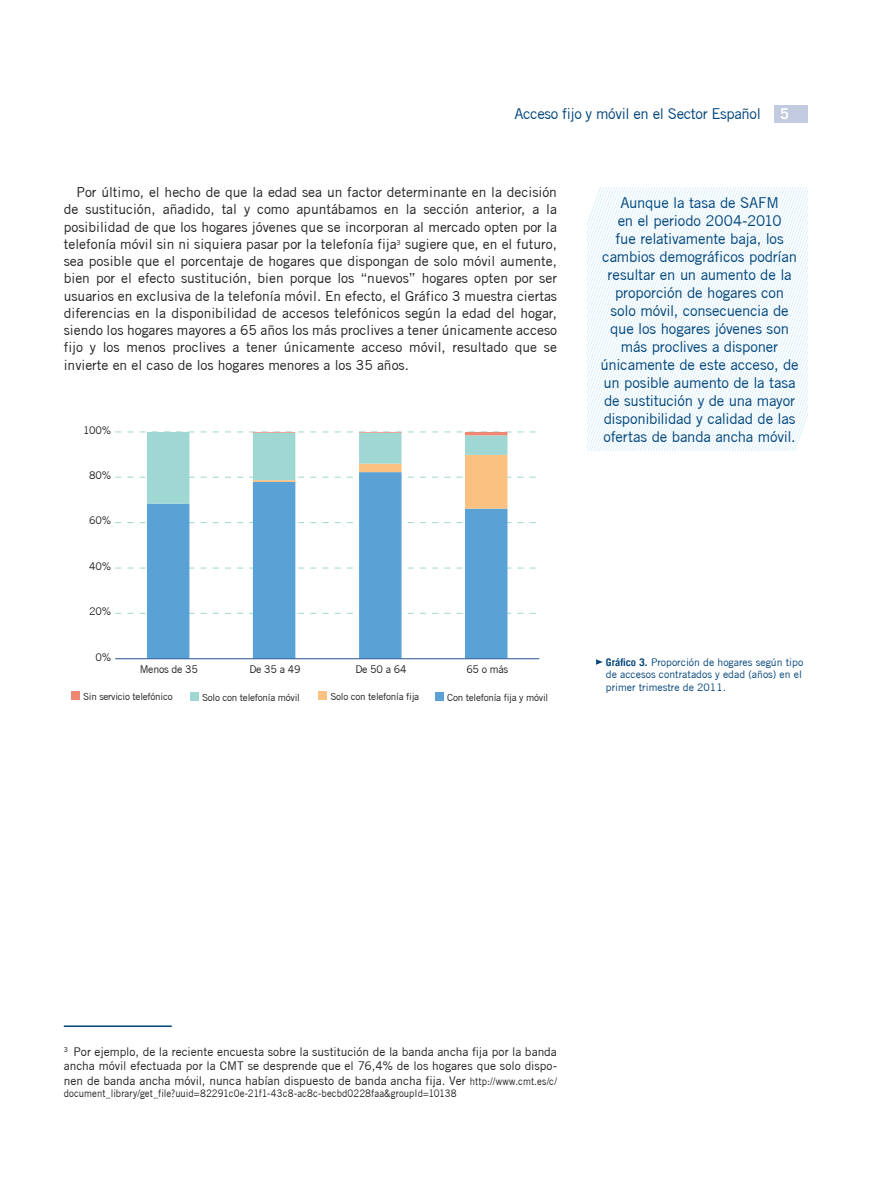
<style>
.page{position:relative;width:893px;height:1191px;background:#fff}
.page>*{position:absolute;margin:0;border:0;box-sizing:border-box;transform-origin:0 0}
.Nota_Destacado{font:15px/18px "Trade Gothic";letter-spacing:-.015em;color:#00447b;text-align:center}
.t1{font:700 15px "Trade Gothic LT";color:#fff}
.Parrafo_Normal{font:13.8px/17.2px "Trade Gothic";color:#231f20;text-align:justify}
.Pie-de-pagina-Texto{font:12px/14.4px "Trade Gothic";letter-spacing:-.005em;color:#231f20;text-align:justify}
.t2{font:10.65px "Trade Gothic";letter-spacing:-.025em;color:#231f20}
.t3{font:10.5px/12.6px "Trade Gothic";color:#00447b;text-align:justify}
.Pie-de-pagina-Texto-2{font:10.5px "Trade Gothic";letter-spacing:.005em;color:#231f20;scale:.91 1}
.t4{font:9.9px "Trade Gothic";letter-spacing:-.025em;color:#231f20}
.s1{font-family:"Trade Gothic LT";font-weight:700}
.s2{font-size:10.5px}
</style>
<div class="page">
<div style="left:774px;top:105px;width:33px;height:17px;background:#c2cbdf"></div>
<svg style="left:587px;top:187px;width:220px;height:263px"></svg>
<hr style="left:64px;top:1025px;width:108px;height:2px;background:#00447b">
<svg style="left:115px;top:613px;width:421px;height:1px"></svg>
<svg style="left:115px;top:568px;width:421px;height:1px"></svg>
<svg style="left:115px;top:522px;width:421px;height:1px"></svg>
<svg style="left:147px;top:508px;width:360px;height:150px"></svg>
<svg style="left:115px;top:432px;width:421px;height:76px"></svg>
<hr style="left:253px;top:432px;width:42px;height:1px;background:#ee8873">
<hr style="left:359px;top:432px;width:43px;height:1px;background:#ee8873">
<hr style="left:465px;top:432px;width:42px;height:3px;background:#ee8873">
<hr style="left:115px;top:658px;width:424px;height:1px;background:#3a6498">
<div style="left:71px;top:691px;width:9px;height:9px;background:#ee8873"></div>
<div style="left:190px;top:692px;width:9px;height:9px;background:#9fd8d2"></div>
<div style="left:319px;top:691px;width:8px;height:9px;background:#fbc180"></div>
<div style="left:435px;top:692px;width:9px;height:9px;background:#5aa1d6"></div>
<svg style="left:596px;top:659px;width:7px;height:6px"></svg>
<p class="Nota_Destacado" style="left:514px;top:105px;width:248px">Acceso fijo y móvil en el Sector Español</p>
<p class="t1" style="left:780px;top:105px;width:10px">5</p>
<p class="Parrafo_Normal" style="left:64px;top:183px;width:495px;text-indent:13px">Por último, el hecho de que la edad sea un factor determinante en la decisión de sustitución, añadido, tal y como apuntábamos en la sección anterior, a la posibilidad de que los hogares jóvenes que se incorporan al mercado opten por la telefonía móvil sin ni siquiera pasar por la telefonía fija<sup>3</sup> sugiere que, en el futuro, sea posible que el porcentaje de hogares que dispongan de solo móvil aumente, bien por el efecto sustitución, bien porque los “nuevos” hogares opten por ser usuarios en exclusiva de la telefonía móvil. En efecto, el Gráfico 3 muestra ciertas diferencias en la disponibilidad de accesos telefónicos según la edad del hogar, siendo los hogares mayores a 65 años los más proclives a tener únicamente acceso fijo y los menos proclives a tener únicamente acceso móvil, resultado que se invierte en el caso de los hogares menores a los 35 años.</p>
<p class="t2" style="left:86px;top:200px;width:26px">0,2%</p>
<p class="t2" style="left:86px;top:233px;width:26px">0,1%</p>
<p class="t2" style="left:133px;top:279px;width:27px">2004</p>
<p class="t2" style="left:193px;top:279px;width:27px">2005</p>
<p class="t2" style="left:252px;top:279px;width:27px">2006</p>
<p class="t2" style="left:312px;top:279px;width:27px">2007</p>
<p class="t2" style="left:371px;top:279px;width:27px">2008</p>
<p class="t2" style="left:431px;top:279px;width:27px">2009</p>
<p class="t2" style="left:491px;top:279px;width:27px">2010</p>
<p class="t2" style="left:83px;top:423px;width:30px">100%</p>
<p class="t2" style="left:89px;top:469px;width:23px">80%</p>
<p class="t2" style="left:89px;top:514px;width:23px">60%</p>
<p class="t2" style="left:89px;top:559px;width:23px">40%</p>
<p class="t2" style="left:89px;top:605px;width:23px">20%</p>
<p class="t2" style="left:96px;top:650px;width:17px">0%</p>
<p class="t2" style="left:140px;top:662px;width:60px">Menos de 35</p>
<p class="t2" style="left:249px;top:662px;width:53px">De 35 a 49</p>
<p class="t2" style="left:355px;top:662px;width:53px">De 50 a 64</p>
<p class="t2" style="left:466px;top:662px;width:43px">65 o más</p>
<p class="t4" style="left:83px;top:690px;width:91px">Sin servicio telefónico</p>
<p class="t4" style="left:202px;top:691px;width:99px">Solo con telefonía móvil</p>
<p class="t4" style="left:330px;top:690px;width:90px">Solo con telefonía fija</p>
<p class="t4" style="left:447px;top:691px;width:103px">Con telefonía fija y móvil</p>
<p class="Nota_Destacado" style="left:601px;top:194px;width:200px">Aunque la tasa de SAFM<br>en el periodo 2004-2010<br>fue relativamente baja, los cambios demográficos podrían resultar en un aumento de la proporción de hogares con solo móvil, consecuencia de que los hogares jóvenes son más proclives a disponer únicamente de este acceso, de un posible aumento de la tasa de sustitución y de una mayor disponibilidad y calidad de las ofertas de banda ancha móvil.</p>
<p class="t3" style="left:606px;top:655px;width:199px"><span class="s1">Gráfico 3.</span> Proporción de hogares según tipo de accesos contratados y edad (años) en el primer trimestre de 2011.</p>
<p class="Pie-de-pagina-Texto" style="left:64px;top:1044px;width:495px"><sup>3</sup> Por ejemplo, de la reciente encuesta sobre la sustitución de la banda ancha fija por la banda ancha móvil efectuada por la CMT se desprende que el 76,4% de los hogares que solo dispo&shy;nen de banda ancha móvil, nunca habían dispuesto de banda ancha fija. Ver <span class="s2">http://www.cmt.es/c/</span></p>
<p class="Pie-de-pagina-Texto-2" style="left:64px;top:1087px;width:433px">document_library/get_file?uuid=82291c0e-21f1-43c8-ac8c-becbd0228faa&amp;groupId=10138</p>
</div>
